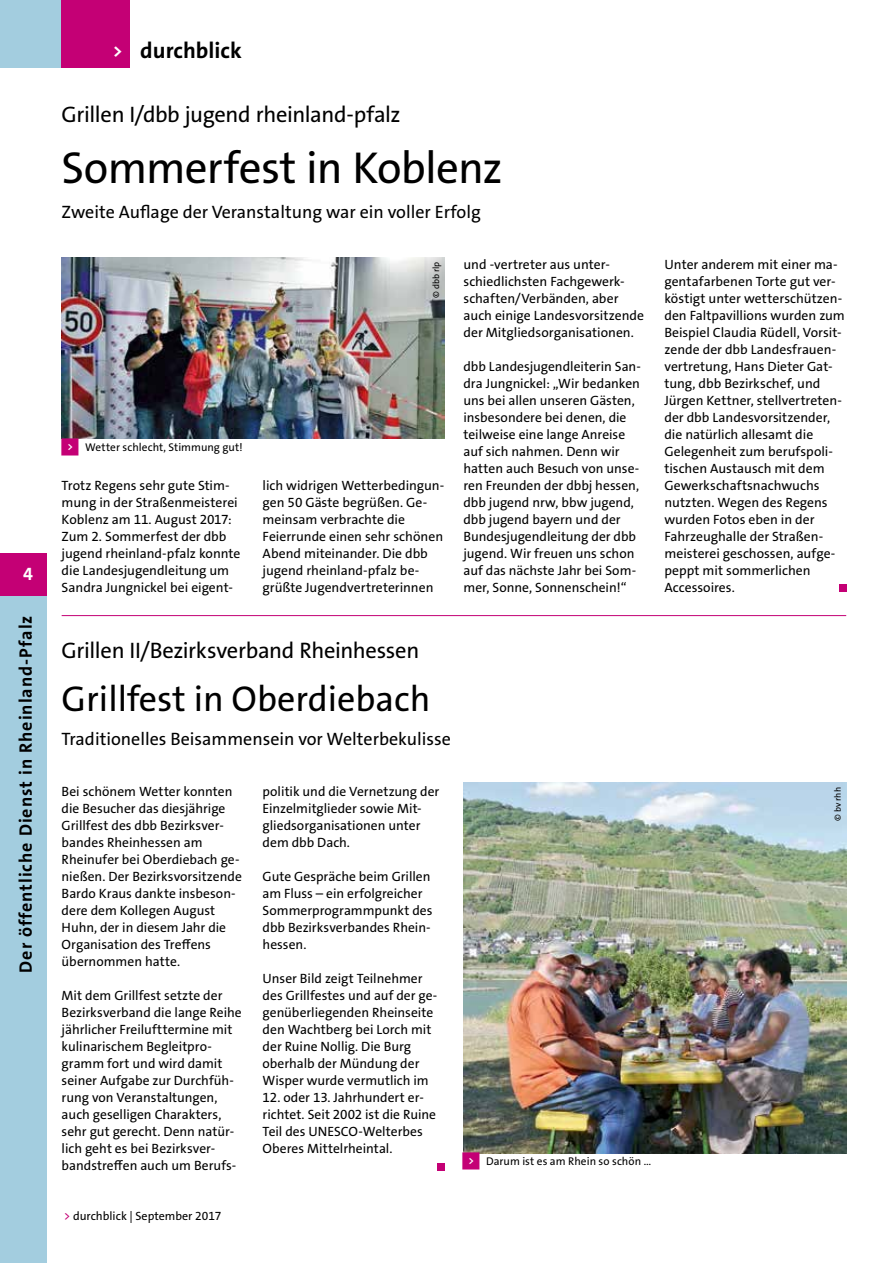
<style>
.page{position:relative;width:893px;height:1263px;background:#fff}
.page>*{position:absolute;margin:0;border:0;box-sizing:border-box;transform-origin:0 0}
.t1{font:45px "The Sans Os F";letter-spacing:-.015em;color:#000}
.t2{font:36px "The Sans Os F";color:#000}
.t3{font:22.5px "The Sans Os F";letter-spacing:-.015em;color:#000}
.t4{font:700 22.5px "The Sans Os F";color:#000}
.t5{font:18px "The Sans Os F";color:#000}
.t6{font:700 18px "The Sans Os F";letter-spacing:.055em;color:#000}
.t7{font:700 18px "The Sans Os F";color:#fff}
.t8{font:13.5px/17px "The Sans Os F";color:#000}
.t9{font:12px "The Sans Os F";color:#000}
.t10{font:11.25px "The Sans Os F";letter-spacing:.005em;color:#000}
.t11{font:9px "The Sans Os F";letter-spacing:.015em;color:#000}
.s1{font-family:"Top Numbers";font-size:10.8px;color:#c40075}
.s2{color:#c40075}
</style>
<div class="page">
<div style="left:839px;top:585px;width:7px;height:7px;background:#c40075"></div>
<img style="left:62px;top:257px;width:382px;height:182px">
<hr style="left:62px;top:615px;width:784px;height:1px;background:#c40075">
<div style="left:437px;top:1163px;width:7px;height:7px;background:#c40075"></div>
<img style="left:463px;top:783px;width:383px;height:370px">
<div style="left:0;top:0;width:130px;height:68px;background:#a3cddf"></div>
<div style="left:62px;top:0;width:68px;height:68px;background:#c40075"></div>
<div style="left:0;top:553px;width:47px;height:710px;background:#a3cddf"></div>
<div style="left:0;top:553px;width:47px;height:42px;background:#c40075"></div>
<h3 class="t7" style="left:23px;top:562px;width:11px">4</h3>
<h3 class="t6" style="left:14px;top:973px;width:359px;rotate:-90deg">Der öffentliche Dienst in Rheinland-Pfalz</h3>
<h3 class="t7" style="left:113px;top:39px;width:11px">&gt;</h3>
<h3 class="t4" style="left:140px;top:36px;width:103px">durchblick</h3>
<h3 class="t3" style="left:62px;top:99px;width:340px">Grillen I/dbb jugend rheinland-pfalz</h3>
<h1 class="t1" style="left:62px;top:139px;width:443px">Sommerfest in Koblenz</h1>
<h3 class="t5" style="left:62px;top:200px;width:421px">Zweite Auflage der Veranstaltung war ein voller Erfolg</h3>
<p class="t10" style="left:62px;top:440px;width:183px"><span class="s1">&lt;</span> Wetter schlecht, Stimmung gut!</p>
<p class="t11" style="left:430px;top:298px;width:38px;rotate:-90deg">© dbb rlp</p>
<p class="t8" style="left:62px;top:477px;width:180px">Trotz Regens sehr gute Stim&shy;mung in der Straßenmeisterei<br>Koblenz am 11. August 2017:<br>Zum 2. Sommerfest der dbb jugend rheinland-pfalz konnte die Landesjugendleitung um<br>Sandra Jungnickel bei eigent-</p>
<p class="t8" style="left:263px;top:477px;width:183px">lich widrigen Wetterbedingun&shy;gen 50 Gäste begrüßen. Ge&shy;meinsam verbrachte die<br>Feierrunde einen sehr schönen<br>Abend miteinander. Die dbb jugend rheinland-pfalz be&shy;grüßte Jugendvertreterinnen</p>
<p class="t8" style="left:463px;top:256px;width:182px">und -vertreter aus unter&shy;schiedlichsten Fachgewerk&shy;schaften/Verbänden, aber auch einige Landesvorsitzende der Mitgliedsorganisationen.</p>
<p class="t8" style="left:463px;top:358px;width:179px">dbb Landesjugendleiterin San&shy;dra Jungnickel: „Wir bedanken uns bei allen unseren Gästen, insbesondere bei denen, die teilweise eine lange Anreise auf sich nahmen. Denn wir hatten auch Besuch von unse&shy;ren Freunden der dbbj hessen, dbb jugend nrw, bbw jugend, dbb jugend bayern und der<br>Bundesjugendleitung der dbb jugend. Wir freuen uns schon auf das nächste Jahr bei Som&shy;mer, Sonne, Sonnenschein!“</p>
<p class="t8" style="left:664px;top:256px;width:182px">Unter anderem mit einer ma&shy;gentafarbenen Torte gut ver&shy;köstigt unter wetterschützen&shy;den Faltpavillions wurden zum<br>Beispiel Claudia Rüdell, Vorsit&shy;zende der dbb Landesfrauen&shy;vertretung, Hans Dieter Gat&shy;tung, dbb Bezirkschef, und<br>Jürgen Kettner, stellvertreten&shy;der dbb Landesvorsitzender, die natürlich allesamt die<br>Gelegenheit zum berufspoli&shy;tischen Austausch mit dem<br>Gewerkschaftsnachwuchs nutzten. Wegen des Regens wurden Fotos eben in der<br>Fahrzeughalle der Straßen&shy;meisterei geschossen, aufge&shy;peppt mit sommerlichen<br>Accessoires.</p>
<h3 class="t3" style="left:62px;top:636px;width:359px">Grillen II/Bezirksverband Rheinhessen</h3>
<h2 class="t2" style="left:62px;top:675px;width:370px">Grillfest in Oberdiebach</h2>
<h3 class="t5" style="left:62px;top:727px;width:391px">Traditionelles Beisammensein vor Welterbekulisse</h3>
<p class="t8" style="left:62px;top:783px;width:182px">Bei schönem Wetter konnten die Besucher das diesjährige<br>Grillfest des dbb Bezirksver&shy;bandes Rheinhessen am<br>Rheinufer bei Oberdiebach ge&shy;nießen. Der Bezirksvorsitzende<br>Bardo Kraus dankte insbeson&shy;dere dem Kollegen August<br>Huhn, der in diesem Jahr die<br>Organisation des Treffens übernommen hatte.</p>
<p class="t8" style="left:62px;top:987px;width:182px">Mit dem Grillfest setzte der<br>Bezirksverband die lange Reihe jährlicher Freilufttermine mit kulinarischem Begleitpro&shy;gramm fort und wird damit seiner Aufgabe zur Durchfüh&shy;rung von Veranstaltungen, auch geselligen Charakters, sehr gut gerecht. Denn natür&shy;lich geht es bei Bezirksver&shy;bandstreffen auch um Berufs-</p>
<p class="t9" style="left:64px;top:1208px;width:159px"><span class="s2">&gt;</span> durchblick | September 2017</p>
<p class="t8" style="left:263px;top:783px;width:178px">politik und die Vernetzung der<br>Einzelmitglieder sowie Mit&shy;gliedsorganisationen unter dem dbb Dach.</p>
<p class="t8" style="left:263px;top:868px;width:172px">Gute Gespräche beim Grillen am Fluss – ein erfolgreicher<br>Sommerprogrammpunkt des dbb Bezirksverbandes Rhein&shy;hessen.</p>
<p class="t8" style="left:263px;top:970px;width:176px">Unser Bild zeigt Teilnehmer des Grillfestes und auf der ge&shy;genüberliegenden Rheinseite den Wachtberg bei Lorch mit der Ruine Nollig. Die Burg oberhalb der Mündung der<br>Wisper wurde vermutlich im</p>
<p class="t8" style="left:263px;top:1089px;width:175px">12. oder 13. Jahrhundert er&shy;richtet. Seit 2002 ist die Ruine<br>Teil des UNESCO-Welterbes<br>Oberes Mittelrheintal.</p>
<p class="t10" style="left:463px;top:1154px;width:190px"><span class="s1">&lt;</span> Darum ist es am Rhein so schön ...</p>
<p class="t11" style="left:832px;top:821px;width:35px;rotate:-90deg">© bv rhh</p>
</div>
